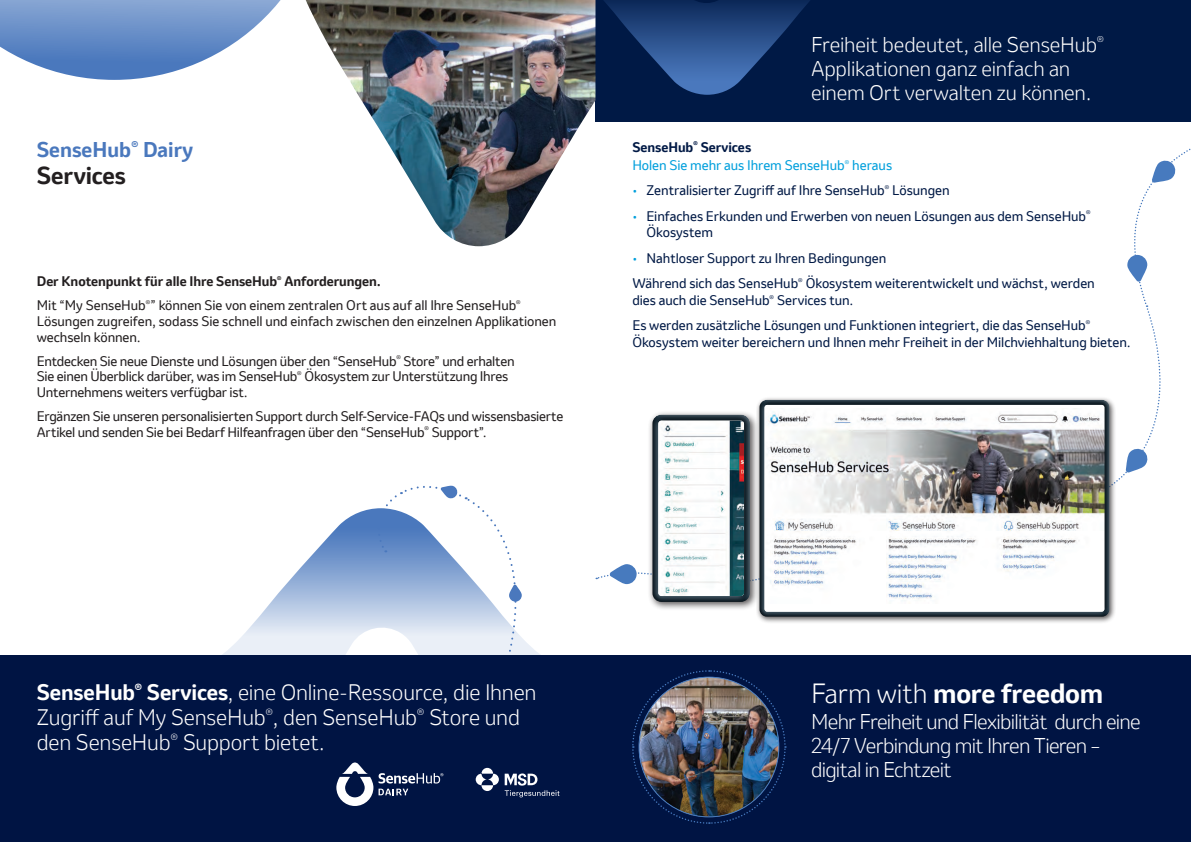
<style>
.page{position:relative;width:1191px;height:842px;background:#fff}
.page>*{position:absolute;margin:0;border:0;box-sizing:border-box;transform-origin:0 0}
.t1{font:700 26px "Invention";letter-spacing:-.01em;color:#fff}
.t2{font:700 23px "Invention";letter-spacing:-.005em;color:#231f20}
.t3{font:300 21px/25.2px "Invention";letter-spacing:-.01em;color:#fff}
.t4{font:300 20px/24px "Invention";letter-spacing:-.015em;color:#fff}
.t5{font:300 20px/24px "Invention";letter-spacing:-.035em;color:#fff}
.t6{font:700 20px "Invention";color:#4a78bd}
.t7{font:13px/15.6px "Invention";letter-spacing:-.015em;color:#231f20}
.t8{font:13px/25.3px "Invention";letter-spacing:-.005em;color:#001945}
.t9{font:13px/18.4px "Invention";letter-spacing:-.005em;color:#009fdc}
.s1{font-weight:700}
.s2{font-weight:700;color:#001945}
.s3{color:#009fdc}
.s4{font-weight:300}
</style>
<div class="page">
<svg style="left:197px;top:508px;width:368px;height:148px"></svg>
<svg style="left:373px;top:485px;width:153px;height:171px"></svg>
<div style="left:595px;top:656px;width:596px;height:186px;background:#001443"></div>
<div style="left:595px;top:0;width:596px;height:122px;background:#001945"></div>
<img style="left:327px;top:0;width:268px;height:246px">
<div style="left:0;top:656px;width:595px;height:186px;background:#001443"></div>
<svg style="left:0;top:0;width:327px;height:80px"></svg>
<svg style="left:595px;top:0;width:215px;height:95px"></svg>
<div style="left:756px;top:396px;width:360px;height:228px;background:#231f20;opacity:.75"></div>
<div style="left:758px;top:399px;width:352px;height:218px;background:#231f20;opacity:.75"></div>
<div style="left:648px;top:410px;width:111px;height:201px;background:#231f20;opacity:.75"></div>
<div style="left:652px;top:414px;width:98px;height:188px;background:#231f20;opacity:.75"></div>
<svg style="left:632px;top:670px;width:154px;height:154px"></svg>
<img style="left:639px;top:678px;width:140px;height:139px">
<svg style="left:596px;top:558px;width:205px;height:49px"></svg>
<svg style="left:1032px;top:148px;width:159px;height:369px"></svg>
<svg style="left:476px;top:768px;width:83px;height:29px"></svg>
<svg style="left:336px;top:762px;width:107px;height:44px"></svg>
<h3 class="t6" style="left:37px;top:135px;width:158px">SenseHub<sup>®</sup> Dairy</h3>
<h2 class="t2" style="left:37px;top:159px;width:90px">Services</h2>
<p class="t7" style="left:37px;top:269px;width:485px;line-height:24.1px"><span class="s1">Der Knotenpunkt für alle Ihre SenseHub</span><sup>®</sup> <span class="s1">Anforderungen.<br></span>Mit “My SenseHub<sup>®</sup>” können Sie von einem zentralen Ort aus auf all Ihre SenseHub<sup>®</sup></p>
<p class="t7" style="left:37px;top:313px;width:521px">Lösungen zugreifen, sodass Sie schnell und einfach zwischen den einzelnen Applikationen wechseln können.</p>
<p class="t7" style="left:37px;top:353px;width:479px">Entdecken Sie neue Dienste und Lösungen über den “SenseHub<sup>®</sup> Store” und erhalten<br>Sie einen Überblick darüber, was im SenseHub<sup>®</sup> Ökosystem zur Unterstützung Ihres<br>Unternehmens weiters verfügbar ist.</p>
<p class="t7" style="left:37px;top:408px;width:528px">Ergänzen Sie unseren personalisierten Support durch Self-Service-FAQs und wissensbasierte<br>Artikel und senden Sie bei Bedarf Hilfeanfragen über den “SenseHub<sup>®</sup> Support”.</p>
<h3 class="t4" style="left:811px;top:32px;width:295px">Freiheit bedeutet, alle SenseHub<sup>®<br></sup>Applikationen ganz einfach an einem Ort verwalten zu können.</h3>
<p class="t9" style="left:632px;top:137px;width:261px"><span class="s2">SenseHub</span><sup>®</sup> <span class="s2">Services<br></span>Holen Sie mehr aus Ihrem SenseHub<sup>®</sup> heraus</p>
<p class="t8" style="left:632px;top:178px;width:319px"><span class="s3">•</span> Zentralisierter Zugriff auf Ihre SenseHub<sup>®</sup> Lösungen</p>
<p class="t8" style="left:646px;top:207px;width:446px;line-height:16.8px;text-indent:-14px"><span class="s3">•</span> Einfaches Erkunden und Erwerben von neuen Lösungen aus dem SenseHub<sup>®<br></sup>Ökosystem</p>
<p class="t8" style="left:632px;top:245px;width:464px"><span class="s3">•</span> Nahtloser Support zu Ihren Bedingungen<br>Während sich das SenseHub<sup>®</sup> Ökosystem weiterentwickelt und wächst, werden</p>
<p class="t8" style="left:632px;top:287px;width:460px">dies auch die SenseHub<sup>®</sup> Services tun.<br>Es werden zusätzliche Lösungen und Funktionen integriert, die das SenseHub<sup>®</sup></p>
<p class="t8" style="left:632px;top:329px;width:500px">Ökosystem weiter bereichern und Ihnen mehr Freiheit in der Milchviehhaltung bieten.</p>
<h3 class="t3" style="left:37px;top:679px;width:501px"><span class="s1">SenseHub</span><sup>®</sup> <span class="s1">Services</span>, eine Online-Ressource, die Ihnen<br>Zugriff auf My SenseHub<sup>®</sup>, den SenseHub<sup>®</sup> Store und den SenseHub<sup>®</sup> Support bietet.</h3>
<h1 class="t1" style="left:811px;top:674px;width:294px"><span class="s4">Farm with</span> more freedom</h1>
<h3 class="t5" style="left:811px;top:709px;width:331px">Mehr Freiheit und Flexibilität durch eine<br>24/7 Verbindung mit Ihren Tieren – digital in Echtzeit</h3>
</div>
